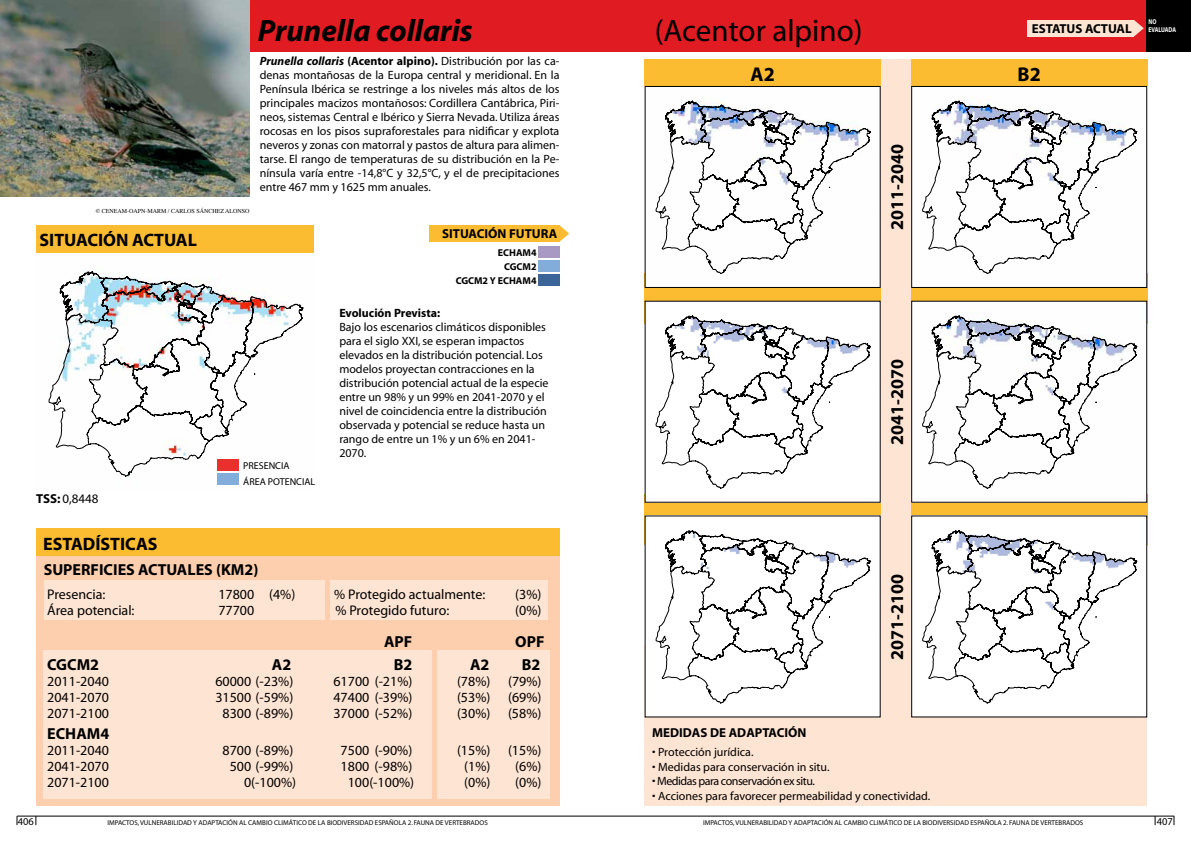
<style>
.page{position:relative;width:1191px;height:842px;background:#fff}
.page>*{position:absolute;margin:0;border:0;box-sizing:border-box;transform-origin:0 0}
.t1{font:italic 700 31px "Myriad";color:#000}
.t2{font:31px "Myriad";color:#000}
.t3{font:700 20px "Myriad";color:#000}
.t4{font:700 18px "Myriad";color:#000}
.t5{font:700 16px "Myriad";color:#000}
.t6{font:14px "Myriad";color:#000}
.t7{font:700 13px "Myriad";color:#000}
.t8{font:13px "Myriad";color:#000}
.t9{font:12px/14px "Myriad";color:#000;text-align:justify}
.t10{font:12px "Myriad";letter-spacing:-.04em;color:#000}
.t11{font:700 12px "Myriad";color:#000}
.t12{font:10.5px "Myriad";color:#000}
.t13{font:700 10px/13.7px "Myriad";color:#000}
.t14{font:10px/15.6px "Myriad";color:#000}
.t15{font:7px "Myriad";color:#000}
.t16{font:700 7px/8.4px "Myriad";color:#fff;scale:.81 1}
.t17{font:6px "Times";color:#000}
.s1{font-weight:700;font-style:italic}
.s2{font-weight:700}
</style>
<div class="page">
<hr style="left:17px;top:816px;width:1157px;height:1px;background:#000">
<div style="left:865px;top:60px;width:70px;height:669px;background:#fee4d2"></div>
<div style="left:644px;top:646px;width:502px;height:160px;background:#fee4d2"></div>
<div style="left:149px;top:0;width:997px;height:51px;background:#e11b22"></div>
<svg style="left:60px;top:271px;width:244px;height:206px"></svg>
<svg style="left:49px;top:315px;width:40px;height:134px"></svg>
<div style="left:36px;top:225px;width:277px;height:27px;background:#fcbc31"></div>
<div style="left:429px;top:225px;width:130px;height:17px;background:#fcbc31"></div>
<div style="left:538px;top:246px;width:21px;height:12px;background:#a799c4"></div>
<div style="left:538px;top:260px;width:21px;height:12px;background:#82addb"></div>
<div style="left:538px;top:274px;width:21px;height:12px;background:#3b6599"></div>
<svg style="left:559px;top:225px;width:10px;height:17px"></svg>
<div style="left:218px;top:460px;width:21px;height:11px;background:#ea302c"></div>
<div style="left:218px;top:473px;width:21px;height:12px;background:#82addb"></div>
<div style="left:1027px;top:20px;width:106px;height:17px;background:#fee4d2"></div>
<svg style="left:1133px;top:20px;width:10px;height:17px"></svg>
<img style="left:0;top:0;width:249px;height:197px">
<div style="left:1146px;top:0;width:45px;height:51px;background:#000"></div>
<svg style="left:644px;top:273px;width:236px;height:51px;background:#e9b440"></svg>
<svg style="left:644px;top:494px;width:236px;height:50px;background:#daac46"></svg>
<div style="left:644px;top:60px;width:236px;height:26px;background:#fcbc31"></div>
<svg style="left:911px;top:273px;width:236px;height:51px;background:#e8b340"></svg>
<svg style="left:911px;top:494px;width:236px;height:50px;background:#d9ab46"></svg>
<div style="left:911px;top:60px;width:236px;height:26px;background:#fcbc31"></div>
<img style="left:646px;top:303px;width:232px;height:198px">
<svg style="left:656px;top:315px;width:215px;height:174px"></svg>
<div style="left:646px;top:517px;width:232px;height:198px;background:#fff"></div>
<svg style="left:656px;top:530px;width:215px;height:173px"></svg>
<img style="left:646px;top:88px;width:232px;height:198px">
<div style="left:644px;top:86px;width:236px;height:202px;border:1px solid #000"></div>
<svg style="left:656px;top:101px;width:215px;height:173px"></svg>
<img style="left:913px;top:303px;width:232px;height:198px">
<svg style="left:922px;top:315px;width:216px;height:174px"></svg>
<div style="left:913px;top:517px;width:232px;height:198px;background:#fff"></div>
<svg style="left:922px;top:530px;width:216px;height:173px"></svg>
<img style="left:913px;top:88px;width:232px;height:198px">
<div style="left:911px;top:86px;width:236px;height:202px;border:1px solid #000"></div>
<svg style="left:922px;top:101px;width:216px;height:173px"></svg>
<div style="left:36px;top:554px;width:523px;height:252px;background:#fdcfae"></div>
<div style="left:44px;top:580px;width:281px;height:40px;background:#fee4d2"></div>
<div style="left:331px;top:580px;width:217px;height:40px;background:#fee4d2"></div>
<div style="left:36px;top:528px;width:523px;height:27px;background:#fcbc31"></div>
<div style="left:437px;top:650px;width:112px;height:149px;background:#fee4d2"></div>
<div style="left:43px;top:650px;width:388px;height:149px;background:#fee4d2"></div>
<p class="t17" style="left:96px;top:205px;width:81px">© CENEAM-OAPN-MARM / CARLOS</p>
<p class="t17" style="left:196px;top:205px;width:5px">SÁNCH</p>
<p class="t17" style="left:217px;top:205px;width:34px">EZ ALONSO</p>
<h3 class="t4" style="left:40px;top:231px;width:36px">SITUACIÓ</h3>
<h3 class="t4" style="left:116px;top:231px;width:60px">N ACTUAL</h3>
<h1 class="t1" style="left:258px;top:15px;width:216px">Prunella collaris</h1>
<h1 class="t2" style="left:655px;top:16px;width:209px">(Acentor alpino)</h1>
<p class="t16" style="left:1148px;top:17px;width:36px">NO<br>EVALUADA</p>
<h2 class="t3" style="left:750px;top:64px;width:26px">A2</h2>
<h2 class="t3" style="left:1017px;top:64px;width:25px">B2</h2>
<p class="t7" style="left:1031px;top:22px;width:85px">ESTATUS ACTUAL</p>
<p class="t9" style="left:260px;top:54px;width:301px"><span class="s1">Prunella collaris</span> <span class="s2">(ACENTOR ALPINO).</span> Distribución por las ca&shy;denas montañosas de la Europa central y meridional. En la Península Ibérica se restringe a los niveles más altos de los principales macizos montañosos: Cordillera Cantábrica, Piri&shy;neos, sistemas Central e Ibérico y Sierra Nevada. Utiliza áreas rocosas en los pisos supraforestales para nidificar y explota neveros y zonas con matorral y pastos de altura para alimen&shy;tarse. El rango de temperaturas de su distribución en la Pe&shy;nínsula varía entre -14,8°C y 32,5°C, y el de precipitaciones entre 467 mm y 1625 mm anuales.</p>
<h3 class="t4" style="left:887px;top:230px;width:87px;rotate:-90deg">2011-2040</h3>
<p class="t7" style="left:442px;top:227px;width:27px">SITUACIÓ</p>
<p class="t7" style="left:497px;top:227px;width:44px">N FUTURA</p>
<p class="t13" style="left:504px;top:246px;width:34px;text-indent:-6px">ECHAM4<br>CGCM</p>
<p class="t13" style="left:531px;top:260px;width:7px">2</p>
<p class="t13" style="left:456px;top:274px;width:8px">CGCM</p>
<p class="t13" style="left:482px;top:274px;width:55px">2 Y ECHAM4</p>
<p class="t11" style="left:339px;top:307px;width:102px">EVOLUCIÓN PREVISTA:</p>
<p class="t9" style="left:339px;top:320px;width:211px;text-align:left">Bajo los escenarios climáticos disponibles para el siglo XXI, se esperan impactos elevados en la distribución potencial. Los modelos proyectan contracciones en la distribución potencial actual de la especie entre un 98% y un 99% en 2041-2070 y el nivel de coincidencia entre la distribución observada y potencial se reduce hasta un rango de entre un 1% y un 6% en 2041- 2070.</p>
<h3 class="t4" style="left:887px;top:445px;width:87px;rotate:-90deg">2041-2070</h3>
<p class="t14" style="left:243px;top:458px;width:13px">presencia área</p>
<p class="t14" style="left:268px;top:474px;width:7px">potencial</p>
<p class="t8" style="left:36px;top:492px;width:64px"><span class="s2">TSS :</span> 0,8448</p>
<h3 class="t4" style="left:43px;top:534px;width:116px">ESTADÍSTICAS</h3>
<h3 class="t5" style="left:44px;top:561px;width:19px">SUPER</h3>
<h3 class="t5" style="left:91px;top:561px;width:16px">FICIE</h3>
<h3 class="t5" style="left:126px;top:561px;width:51px">S ACTUALE</h3>
<h3 class="t5" style="left:204px;top:561px;width:56px">S (KM2)</h3>
<p class="t6" style="left:47px;top:587px;width:60px">Presencia:</p>
<p class="t6" style="left:218px;top:587px;width:78px">17800 (4%)</p>
<p class="t6" style="left:334px;top:587px;width:153px">% Protegido actualmente:</p>
<p class="t6" style="left:515px;top:587px;width:28px">(3%)</p>
<p class="t6" style="left:47px;top:603px;width:89px">Área potencial:</p>
<p class="t6" style="left:218px;top:603px;width:37px">77700</p>
<p class="t6" style="left:335px;top:603px;width:115px">% Protegido futuro:</p>
<p class="t6" style="left:515px;top:603px;width:28px">(0%)</p>
<h3 class="t5" style="left:384px;top:633px;width:25px">APF</h3>
<h3 class="t5" style="left:515px;top:633px;width:29px">OPF</h3>
<h3 class="t5" style="left:47px;top:656px;width:53px">CGCM2</h3>
<h3 class="t5" style="left:272px;top:656px;width:21px">A2</h3>
<h3 class="t5" style="left:394px;top:656px;width:20px">B2</h3>
<h3 class="t5" style="left:470px;top:656px;width:21px">A2</h3>
<h3 class="t5" style="left:522px;top:656px;width:20px">B2</h3>
<p class="t6" style="left:47px;top:674px;width:63px">2011-2040</p>
<p class="t6" style="left:215px;top:674px;width:79px">60000 (-23%)</p>
<p class="t6" style="left:333px;top:674px;width:80px">61700 (-21%)</p>
<p class="t6" style="left:457px;top:674px;width:35px">(78%)</p>
<p class="t6" style="left:508px;top:674px;width:35px">(79%)</p>
<p class="t6" style="left:47px;top:690px;width:63px">2041-2070</p>
<p class="t6" style="left:215px;top:690px;width:79px">31500 (-59%)</p>
<p class="t6" style="left:333px;top:690px;width:80px">47400 (-39%)</p>
<p class="t6" style="left:457px;top:690px;width:35px">(53%)</p>
<p class="t6" style="left:508px;top:690px;width:35px">(69%)</p>
<p class="t6" style="left:47px;top:706px;width:63px">2071-2100</p>
<p class="t6" style="left:223px;top:706px;width:72px">8300 (-89%)</p>
<p class="t6" style="left:333px;top:706px;width:80px">37000 (-52%)</p>
<p class="t6" style="left:457px;top:706px;width:35px">(30%)</p>
<p class="t6" style="left:508px;top:706px;width:35px">(58%)</p>
<h3 class="t5" style="left:47px;top:725px;width:64px">ECHAM4</h3>
<p class="t6" style="left:47px;top:743px;width:63px">2011-2040</p>
<p class="t6" style="left:223px;top:743px;width:72px">8700 (-89%)</p>
<p class="t6" style="left:341px;top:743px;width:73px">7500 (-90%)</p>
<p class="t6" style="left:457px;top:743px;width:35px">(15%)</p>
<p class="t6" style="left:508px;top:743px;width:35px">(15%)</p>
<p class="t6" style="left:47px;top:759px;width:63px">2041-2070</p>
<p class="t6" style="left:230px;top:759px;width:65px">500 (-99%)</p>
<p class="t6" style="left:341px;top:759px;width:73px">1800 (-98%)</p>
<p class="t6" style="left:464px;top:759px;width:28px">(1%)</p>
<p class="t6" style="left:515px;top:759px;width:28px">(6%)</p>
<p class="t6" style="left:47px;top:775px;width:63px">2071-2100</p>
<p class="t6" style="left:244px;top:775px;width:54px">0(-100%)</p>
<p class="t6" style="left:348px;top:775px;width:68px">100(-100%)</p>
<p class="t6" style="left:464px;top:775px;width:28px">(0%)</p>
<p class="t6" style="left:515px;top:775px;width:28px">(0%)</p>
<p class="t7" style="left:652px;top:726px;width:154px">MEDIDAS DE ADAPTACIÓN</p>
<h3 class="t4" style="left:887px;top:660px;width:87px;rotate:-90deg">2071-2100</h3>
<p class="t9" style="left:652px;top:746px;width:103px">• Protección jurídica.</p>
<p class="t9" style="left:652px;top:760px;width:179px">• Medidas para conservación in situ.</p>
<p class="t10" style="left:652px;top:775px;width:164px">• Medidas para conservación ex situ.</p>
<p class="t9" style="left:652px;top:789px;width:280px">• Acciones para favorecer permeabilidad y conectividad.</p>
<p class="t12" style="left:18px;top:816px;width:18px">406</p>
<p class="t15" style="left:108px;top:819px;width:382px">IMPACTOS, VULNERABILIDAD Y ADAPTACIÓN AL CAMBIO CLIMÁTICO DE LA BIODIVERSIDAD ESPAÑOLA 2. FAUNA DE VERTEBRADOS</p>
<p class="t15" style="left:703px;top:819px;width:382px">IMPACTOS, VULNERABILIDAD Y ADAPTACIÓN AL CAMBIO CLIMÁTICO DE LA BIODIVERSIDAD ESPAÑOLA 2. FAUNA DE VERTEBRADOS</p>
<p class="t12" style="left:1156px;top:816px;width:18px">407</p>
</div>
